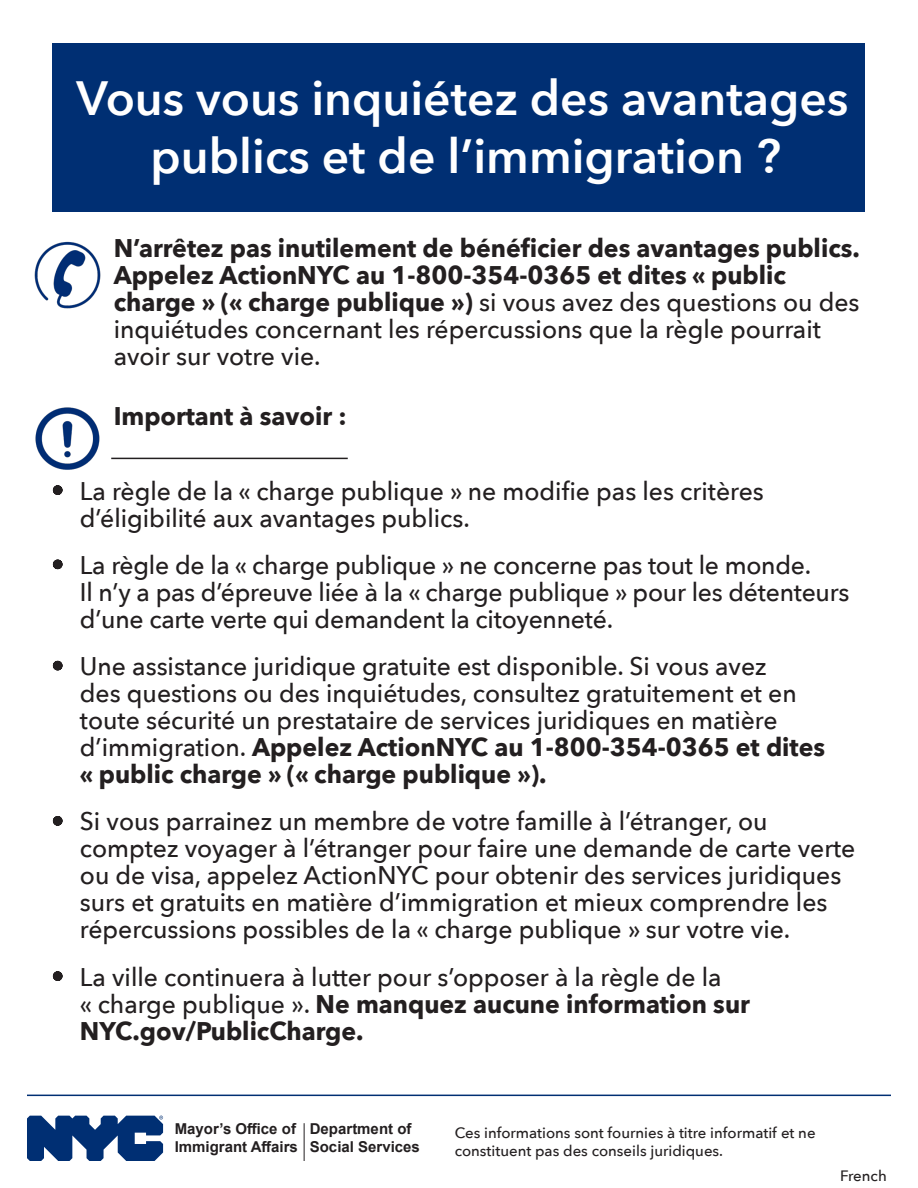
<style>
.page{position:relative;width:918px;height:1188px;background:#fff}
.page>*{position:absolute;margin:0;border:0;box-sizing:border-box;transform-origin:0 0}
.t1{font:600 48px/57.6px "Avenir Next";color:#fff;text-align:center}
.t2{font:500 25.5px/27px "Avenir Next";color:#231f20}
.t3{font:700 25.5px/27px "Avenir Next";color:#231f20}
.t4{font:500 15px/18px "Avenir Next";color:#231f20}
.t5{font:700 15px "Arial";color:#231f20}
.s1{font-weight:500}
.s2{font-weight:700}
</style>
<div class="page">
<svg style="left:53px;top:485px;width:9px;height:10px"></svg>
<svg style="left:53px;top:560px;width:9px;height:9px"></svg>
<svg style="left:53px;top:661px;width:9px;height:9px"></svg>
<svg style="left:53px;top:816px;width:9px;height:10px"></svg>
<svg style="left:53px;top:971px;width:9px;height:10px"></svg>
<hr style="left:27px;top:1095px;width:864px;height:1px;background:#002f73">
<div style="left:53px;top:43px;width:812px;height:169px;background:#002f73"></div>
<svg style="left:27px;top:1116px;width:136px;height:45px"></svg>
<hr style="left:111px;top:458px;width:237px;height:1px;background:#231f20">
<img style="left:34px;top:241px;width:67px;height:68px">
<img style="left:35px;top:407px;width:65px;height:63px">
<hr style="left:304px;top:1123px;width:1px;height:38px;background:#231f20">
<p class="t1" style="left:76px;top:68px;width:774px">Vous vous inquiétez des avantages publics et de l’immigration ?</p>
<p class="t3" style="left:114px;top:234px;width:748px">N’arrêtez pas inutilement de bénéficier des avantages publics.<br>Appelez ActionNYC au 1-800-354-0365 et dites « public charge » (« charge publique ») <span class="s1">si vous avez des questions ou des inquiétudes concernant les répercussions que la règle pourrait avoir sur votre vie.</span></p>
<p class="t3" style="left:114px;top:403px;width:234px">Important à savoir :</p>
<p class="t2" style="left:80px;top:476px;width:685px">La règle de la « charge publique » ne modifie pas les critères d’éligibilité aux avantages publics.</p>
<p class="t2" style="left:80px;top:551px;width:771px">La règle de la « charge publique » ne concerne pas tout le monde.<br>Il n’y a pas d’épreuve liée à la « charge publique » pour les détenteurs d’une carte verte qui demandent la citoyenneté.</p>
<p class="t2" style="left:80px;top:652px;width:747px">Une assistance juridique gratuite est disponible. Si vous avez<br>des questions ou des inquiétudes, consultez gratuitement et en toute sécurité un prestataire de services juridiques en matière d’immigration. <span class="s2">Appelez ActionNYC au 1-800-354-0365 et dites « public charge » (« charge publique »).</span></p>
<p class="t2" style="left:80px;top:807px;width:777px">Si vous parrainez un membre de votre famille à l’étranger, ou comptez voyager à l’étranger pour faire une demande de carte verte ou de visa, appelez ActionNYC pour obtenir des services juridiques surs et gratuits en matière d’immigration et mieux comprendre les répercussions possibles de la « charge publique » sur votre vie.</p>
<p class="t2" style="left:80px;top:962px;width:672px">La ville continuera à lutter pour s’opposer à la règle de la<br>« charge publique ». <span class="s2">Ne manquez aucune information sur<br>NYC.gov/PublicCharge.</span></p>
<p class="t5" style="left:175px;top:1118px;width:123px">Mayor’s Office of</p>
<p class="t5" style="left:175px;top:1136px;width:125px">Immigrant Affairs</p>
<p class="t5" style="left:310px;top:1118px;width:103px">Department of</p>
<p class="t5" style="left:310px;top:1136px;width:112px">Social Services</p>
<p class="t4" style="left:455px;top:1123px;width:362px">Ces informations sont fournies à titre informatif et ne constituent pas des conseils juridiques.</p>
<p class="t4" style="left:840px;top:1167px;width:48px">French</p>
</div>
